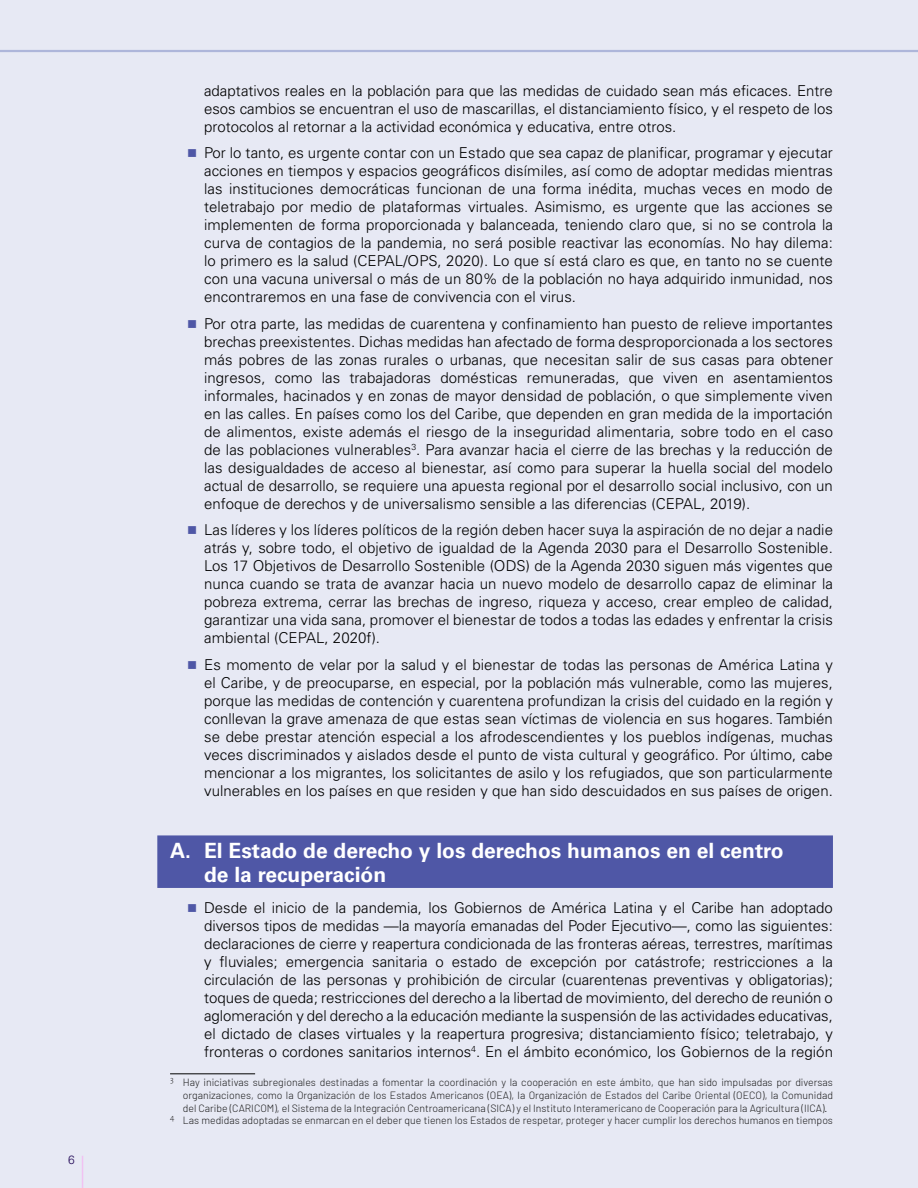
<style>
.page{position:relative;width:918px;height:1188px;background:#e7e9f4}
.page>*{position:absolute;margin:0;border:0;box-sizing:border-box;transform-origin:0 0}
.t1{font:700 21px/24px "Univers LT Std";color:#fff}
.t2{font:300 15px/18px "Univers LT Std";letter-spacing:.005em;color:#000;text-align:justify}
.t3{font:300 12px "Univers LT Std";color:#250c59}
.t4{font:300 10.5px "Barlow";color:#1a1a1a}
</style>
<div class="page">
<hr style="left:0;top:50px;width:918px;height:2px;background:#aeb6da">
<hr style="left:82px;top:1156px;width:1px;height:32px;background:#f1c2f2">
<div style="left:157px;top:835px;width:676px;height:53px;background:#4f57a6"></div>
<hr style="left:170px;top:1074px;width:85px;height:1px;background:#000">
<p class="t3" style="left:68px;top:1153px;width:8px">6</p>
<p class="t2" style="left:204px;top:82px;width:630px">adaptativos reales en la población para que las medidas de cuidado sean más eficaces. Entre esos cambios se encuentran el uso de mascarillas, el distanciamiento físico, y el respeto de los protocolos al retornar a la actividad económica y educativa, entre otros.</p>
<p class="t2" style="left:204px;top:144px;width:630px">Por lo tanto, es urgente contar con un Estado que sea capaz de planificar, programar y ejecutar acciones en tiempos y espacios geográficos disímiles, así como de adoptar medidas mientras las instituciones democráticas funcionan de una forma inédita, muchas veces en modo de teletrabajo por medio de plataformas virtuales. Asimismo, es urgente que las acciones se implementen de forma proporcionada y balanceada, teniendo claro que, si no se controla la curva de contagios de la pandemia, no será posible reactivar las economías. No hay dilema: lo primero es la salud (CEPAL/OPS, 2020). Lo que sí está claro es que, en tanto no se cuente con una vacuna universal o más de un 80% de la población no haya adquirido inmunidad, nos encontraremos en una fase de convivencia con el virus.</p>
<p class="t2" style="left:204px;top:315px;width:630px">Por otra parte, las medidas de cuarentena y confinamiento han puesto de relieve importantes brechas preexistentes. Dichas medidas han afectado de forma desproporcionada a los sectores más pobres de las zonas rurales o urbanas, que necesitan salir de sus casas para obtener ingresos, como las trabajadoras domésticas remuneradas, que viven en asentamientos informales, hacinados y en zonas de mayor densidad de población, o que simplemente viven en las calles. En países como los del Caribe, que dependen en gran medida de la importación de alimentos, existe además el riesgo de la inseguridad alimentaria, sobre todo en el caso de las poblaciones vulnerables<sup>3</sup>. Para avanzar hacia el cierre de las brechas y la reducción de las desigualdades de acceso al bienestar, así como para superar la huella social del modelo actual de desarrollo, se requiere una apuesta regional por el desarrollo social inclusivo, con un enfoque de derechos y de universalismo sensible a las diferencias (CEPAL, 2019).</p>
<p class="t2" style="left:204px;top:521px;width:630px">Las líderes y los líderes políticos de la región deben hacer suya la aspiración de no dejar a nadie atrás y, sobre todo, el objetivo de igualdad de la Agenda 2030 para el Desarrollo Sostenible.<br>Los 17 Objetivos de Desarrollo Sostenible (ODS) de la Agenda 2030 siguen más vigentes que nunca cuando se trata de avanzar hacia un nuevo modelo de desarrollo capaz de eliminar la pobreza extrema, cerrar las brechas de ingreso, riqueza y acceso, crear empleo de calidad, garantizar una vida sana, promover el bienestar de todos a todas las edades y enfrentar la crisis ambiental (CEPAL, 2020f).</p>
<p class="t2" style="left:204px;top:656px;width:630px">Es momento de velar por la salud y el bienestar de todas las personas de América Latina y el Caribe, y de preocuparse, en especial, por la población más vulnerable, como las mujeres, porque las medidas de contención y cuarentena profundizan la crisis del cuidado en la región y conllevan la grave amenaza de que estas sean víctimas de violencia en sus hogares. También se debe prestar atención especial a los afrodescendientes y los pueblos indígenas, muchas veces discriminados y aislados desde el punto de vista cultural y geográfico. Por último, cabe mencionar a los migrantes, los solicitantes de asilo y los refugiados, que son particularmente vulnerables en los países en que residen y que han sido descuidados en sus países de origen.</p>
<h1 class="t1" style="left:204px;top:839px;width:581px;text-indent:-34px">A. El Estado de derecho y los derechos humanos en el centro de la recuperación</h1>
<p class="t2" style="left:204px;top:899px;width:630px">Desde el inicio de la pandemia, los Gobiernos de América Latina y el Caribe han adoptado diversos tipos de medidas —la mayoría emanadas del Poder Ejecutivo—, como las siguientes: declaraciones de cierre y reapertura condicionada de las fronteras aéreas, terrestres, marítimas y fluviales; emergencia sanitaria o estado de excepción por catástrofe; restricciones a la circulación de las personas y prohibición de circular (cuarentenas preventivas y obligatorias); toques de queda; restricciones del derecho a la libertad de movimiento, del derecho de reunión o aglomeración y del derecho a la educación mediante la suspensión de las actividades educativas, el dictado de clases virtuales y la reapertura progresiva; distanciamiento físico; teletrabajo, y fronteras o cordones sanitarios internos<sup>4</sup>. En el ámbito económico, los Gobiernos de la región</p>
<p class="t4" style="left:170px;top:1076px;width:664px"><sup>3</sup> Hay iniciativas subregionales destinadas a fomentar la coordinación y la cooperación en este ámbito, que han sido impulsadas por diversas</p>
<p class="t4" style="left:183px;top:1089px;width:652px">organizaciones, como la Organización de los Estados Americanos (OEA), la Organización de Estados del Caribe Oriental (OECO), la Comunidad</p>
<p class="t4" style="left:183px;top:1101px;width:646px">del Caribe (CARICOM), el Sistema de la Integración Centroamericana (SICA) y el Instituto Interamericano de Cooperación para la Agricultura (IICA).</p>
<p class="t4" style="left:170px;top:1114px;width:664px"><sup>4</sup> Las medidas adoptadas se enmarcan en el deber que tienen los Estados de respetar, proteger y hacer cumplir los derechos humanos en tiempos</p>
</div>
